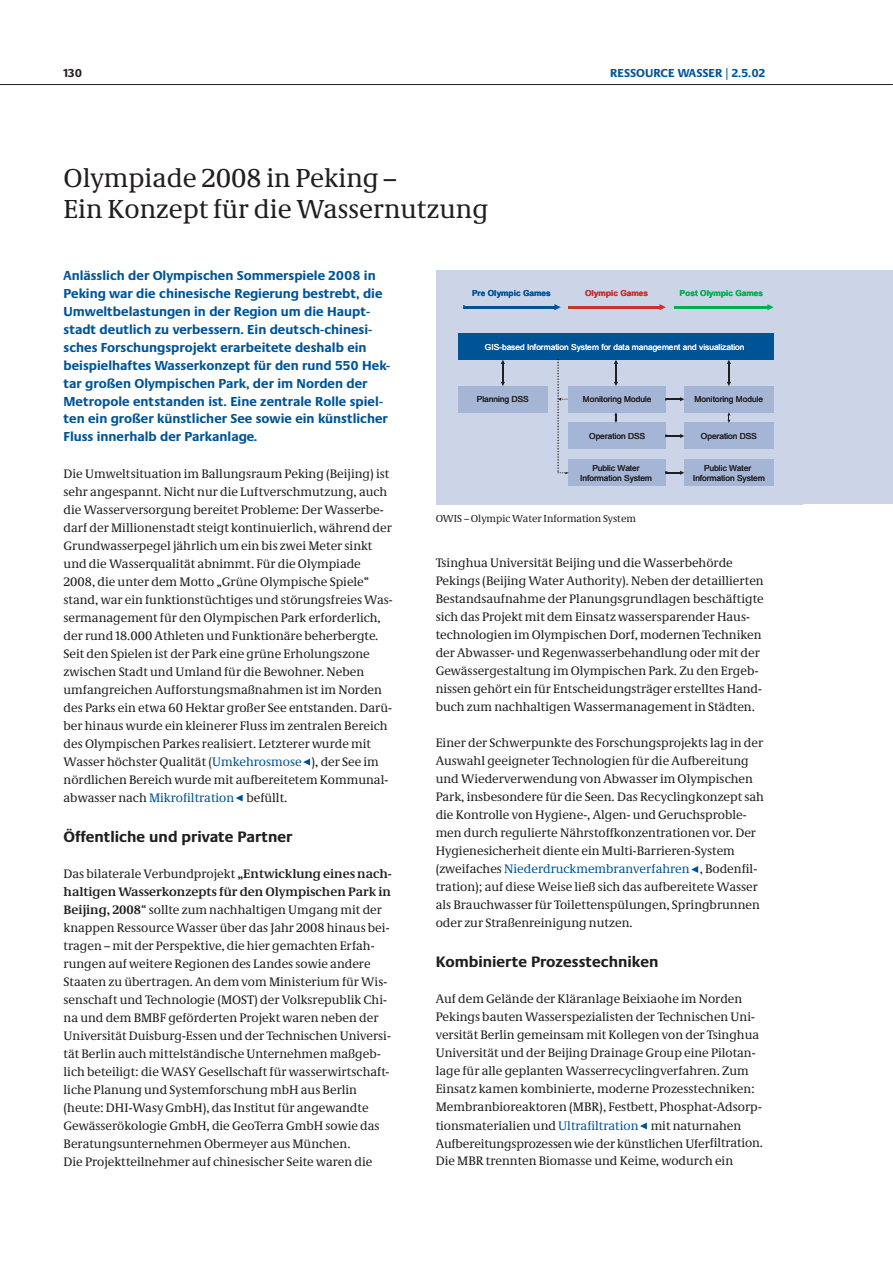
<style>
.page{position:relative;width:893px;height:1263px;background:#fff}
.page>*{position:absolute;margin:0;border:0;box-sizing:border-box;transform-origin:0 0}
.t1{font:27px/31.5px "Neue Demos";color:#231f20}
.t2{font:700 15.75px "Neue Praxis";color:#231f20}
.t3{font:700 13.5px/18px "Neue Praxis";color:#005496}
.t4{font:12.75px/18px "Neue Demos";color:#231f20}
.t5{font:700 12px "Neue Praxis";letter-spacing:.005em;color:#005496}
.t6{font:700 12px "Neue Praxis";color:#231f20}
.t7{font:10.5px "Neue Demos";color:#231f20}
.t8{font:8.4px/10.1px "Arial";color:#231f20;text-align:center}
.t9{font:8.4px "Arial";color:#fff}
.t10{font:700 8.4px "Arial";color:#00b04f}
.t11{font:700 8.4px "Arial";color:#005598}
.t12{font:700 8.4px "Arial";color:#c6322c}
.s1{color:#005496}
.s2{font-weight:700}
</style>
<div class="page">
<svg style="left:303px;top:759px;width:7px;height:7px"></svg>
<svg style="left:236px;top:795px;width:7px;height:7px"></svg>
<svg style="left:640px;top:1123px;width:7px;height:6px"></svg>
<svg style="left:691px;top:866px;width:7px;height:7px"></svg>
<hr style="left:0;top:84px;width:892px;height:1px;background:#231f20">
<div style="left:436px;top:270px;width:456px;height:234px;background:#ccd4e8"></div>
<hr style="left:463px;top:306px;width:92px;height:2px;background:#005496">
<svg style="left:554px;top:304px;width:7px;height:6px"></svg>
<hr style="left:569px;top:306px;width:92px;height:2px;background:#c6322c">
<svg style="left:659px;top:304px;width:7px;height:6px"></svg>
<div style="left:458px;top:333px;width:315px;height:27px;background:#005496"></div>
<div style="left:458px;top:386px;width:89px;height:26px;background:#a4b5d6"></div>
<div style="left:569px;top:386px;width:97px;height:26px;background:#a4b5d6"></div>
<div style="left:684px;top:386px;width:89px;height:26px;background:#a4b5d6"></div>
<div style="left:569px;top:423px;width:97px;height:26px;background:#a4b5d6"></div>
<div style="left:684px;top:423px;width:89px;height:26px;background:#a4b5d6"></div>
<div style="left:569px;top:460px;width:97px;height:26px;background:#a4b5d6"></div>
<div style="left:684px;top:460px;width:89px;height:26px;background:#a4b5d6"></div>
<hr style="left:502px;top:363px;width:2px;height:20px;background:#231f20">
<hr style="left:674px;top:306px;width:94px;height:2px;background:#00b04f">
<svg style="left:767px;top:304px;width:6px;height:6px"></svg>
<svg style="left:727px;top:360px;width:4px;height:26px"></svg>
<svg style="left:614px;top:360px;width:4px;height:26px"></svg>
<svg style="left:614px;top:412px;width:3px;height:11px"></svg>
<svg style="left:727px;top:412px;width:3px;height:11px"></svg>
<svg style="left:557px;top:359px;width:12px;height:115px"></svg>
<svg style="left:665px;top:397px;width:19px;height:4px"></svg>
<svg style="left:665px;top:434px;width:19px;height:4px"></svg>
<svg style="left:665px;top:471px;width:19px;height:4px"></svg>
<p class="t6" style="left:64px;top:68px;width:20px">130</p>
<p class="t5" style="left:610px;top:68px;width:157px">RESSOURCE WASSER | 2.5.02</p>
<h1 class="t1" style="left:64px;top:165px;width:426px">Olympiade 2008 in Peking –<br>Ein Konzept für die Wassernutzung</h1>
<p class="t3" style="left:64px;top:267px;width:328px">Anlässlich der Olympischen Sommerspiele 2008 in Peking war die chinesische Regierung bestrebt, die Umweltbelastungen in der Region um die Haupt&shy;stadt deutlich zu verbessern. Ein deutsch-chinesi&shy;sches Forschungsprojekt erarbeitete deshalb ein beispielhaftes Wasserkonzept für den rund 550 Hek&shy;tar großen Olympischen Park, der im Norden der Metropole entstanden ist. Eine zentrale Rolle spiel&shy;ten ein großer künstlicher See sowie ein künstlicher Fluss innerhalb der Parkanlage.</p>
<p class="t4" style="left:64px;top:465px;width:331px">Die Umweltsituation im Ballungsraum Peking (Beijing) ist sehr angespannt. Nicht nur die Luftverschmutzung, auch die Wasserversorgung bereitet Probleme: Der Wasserbe&shy;darf der Millionenstadt steigt kontinuierlich, während der Grundwasserpegel jährlich um ein bis zwei Meter sinkt und die Wasserqualität abnimmt. Für die Olympiade 2008, die unter dem Motto „Grüne Olympische Spiele“ stand, war ein funktionstüchtiges und störungsfreies Was&shy;sermanagement für den Olympischen Park erforderlich, der rund 18.000 Athleten und Funktionäre beherbergte.<br>Seit den Spielen ist der Park eine grüne Erholungszone zwischen Stadt und Umland für die Bewohner. Neben umfangreichen Aufforstungsmaßnahmen ist im Norden des Parks ein etwa 60 Hektar großer See entstanden. Darü&shy;ber hinaus wurde ein kleinerer Fluss im zentralen Bereich des Olympischen Parkes realisiert. Letzterer wurde mit Wasser höchster Qualität (<span class="s1">Umkehrosmose</span> ), der See im nördlichen Bereich wurde mit aufbereitetem Kommunal&shy;abwasser nach <span class="s1">Mikrofiltration</span> befüllt.</p>
<p class="t2" style="left:64px;top:831px;width:230px">Öffentliche und private Partner</p>
<p class="t4" style="left:64px;top:866px;width:330px">Das bilaterale Verbundprojekt <span class="s2">„Entwicklung eines nach&shy;haltigen Wasserkonzepts für den Olympischen Park in Beijing, 2008</span>“ sollte zum nachhaltigen Umgang mit der knappen Ressource Wasser über das Jahr 2008 hinaus bei&shy;tragen – mit der Perspektive, die hier gemachten Erfah&shy;rungen auf weitere Regionen des Landes sowie andere Staaten zu übertragen. An dem vom Ministerium für Wis&shy;senschaft und Technologie (MOST) der Volksrepublik Chi&shy;na und dem BMBF geförderten Projekt waren neben der Universität Duisburg-Essen und der Technischen Universi&shy;tät Berlin auch mittelständische Unternehmen maßgeb&shy;lich beteiligt: die WASY Gesellschaft für wasserwirtschaft&shy;liche Planung und Systemforschung mbH aus Berlin (heute: DHI-Wasy GmbH), das Institut für angewandte Gewässerökologie GmbH, die GeoTerra GmbH sowie das Beratungsunternehmen Obermeyer aus München.<br>Die Projektteilnehmer auf chinesischer Seite waren die</p>
<p class="t11" style="left:472px;top:290px;width:80px">Pre Olympic Games</p>
<p class="t12" style="left:585px;top:290px;width:65px">O l y m p i c G a m e s</p>
<p class="t10" style="left:680px;top:290px;width:85px">P o s t O l y m p i c G a m e s</p>
<p class="t9" style="left:485px;top:344px;width:261px">G I S - b a s e d I n f o r m a t i o n S y s t e m f o r d a t a m a n a g e m e n t a n d v i s u a l i z a t i o n</p>
<p class="t8" style="left:477px;top:395px;width:53px">P l a n n i n g D S S</p>
<p class="t8" style="left:583px;top:395px;width:70px">M o n i t o r i n g M o d u l e</p>
<p class="t8" style="left:694px;top:395px;width:70px">M o n i t o r i n g M o d u l e</p>
<p class="t8" style="left:589px;top:432px;width:57px">O p e r a t i o n D S S</p>
<p class="t8" style="left:701px;top:432px;width:57px">O p e r a t i o n D S S</p>
<p class="t8" style="left:580px;top:464px;width:73px">P u b l i c W a t e r<br>I n f o r m a t i o n S y s t e m</p>
<p class="t8" style="left:693px;top:464px;width:73px">P u b l i c W a t e r<br>I n f o r m a t i o n S y s t e m</p>
<p class="t7" style="left:436px;top:515px;width:202px">OWIS – Olympic Water Information System</p>
<p class="t4" style="left:436px;top:555px;width:330px">Tsinghua Universität Beijing und die Wasserbehörde Pekings (Beijing Water Authority). Neben der detaillierten Bestandsaufnahme der Planungsgrundlagen beschäftigte sich das Projekt mit dem Einsatz wassersparender Haus&shy;technologien im Olympischen Dorf, modernen Techniken der Abwasser- und Regenwasserbehandlung oder mit der Gewässergestaltung im Olympischen Park. Zu den Ergeb&shy;nissen gehört ein für Entscheidungsträger erstelltes Hand&shy;buch zum nachhaltigen Wassermanagement in Städten.</p>
<p class="t4" style="left:436px;top:735px;width:330px">Einer der Schwerpunkte des Forschungsprojekts lag in der Auswahl geeigneter Technologien für die Aufbereitung und Wiederverwendung von Abwasser im Olympischen Park, insbesondere für die Seen. Das Recyclingkonzept sah die Kontrolle von Hygiene-, Algen- und Geruchsproble&shy;men durch regulierte Nährstoffkonzentrationen vor. Der Hygienesicherheit diente ein Multi-Barrieren-System (zweifaches <span class="s1">Niederdruckmembranverfahren</span> , Bodenfil&shy;tration); auf diese Weise ließ sich das aufbereitete Wasser als Brauchwasser für Toilettenspülungen, Springbrunnen oder zur Straßenreinigung nutzen.</p>
<p class="t2" style="left:436px;top:956px;width:224px">Kombinierte Prozesstechniken</p>
<p class="t4" style="left:436px;top:991px;width:329px">Auf dem Gelände der Kläranlage Beixiaohe im Norden Pekings bauten Wasserspezialisten der Technischen Uni&shy;versität Berlin gemeinsam mit Kollegen von der Tsinghua Universität und der Beijing Drainage Group eine Pilotan&shy;lage für alle geplanten Wasserrecyclingverfahren. Zum Einsatz kamen kombinierte, moderne Prozesstechniken:<br>Membranbioreaktoren (MBR), Festbett, Phosphat-Adsorp&shy;tionsmaterialien und <span class="s1">Ultrafiltration</span> mit naturnahen Aufbereitungsprozessen wie der künstlichen Uferfiltration.<br>Die MBR trennten Biomasse und Keime, wodurch ein</p>
</div>
